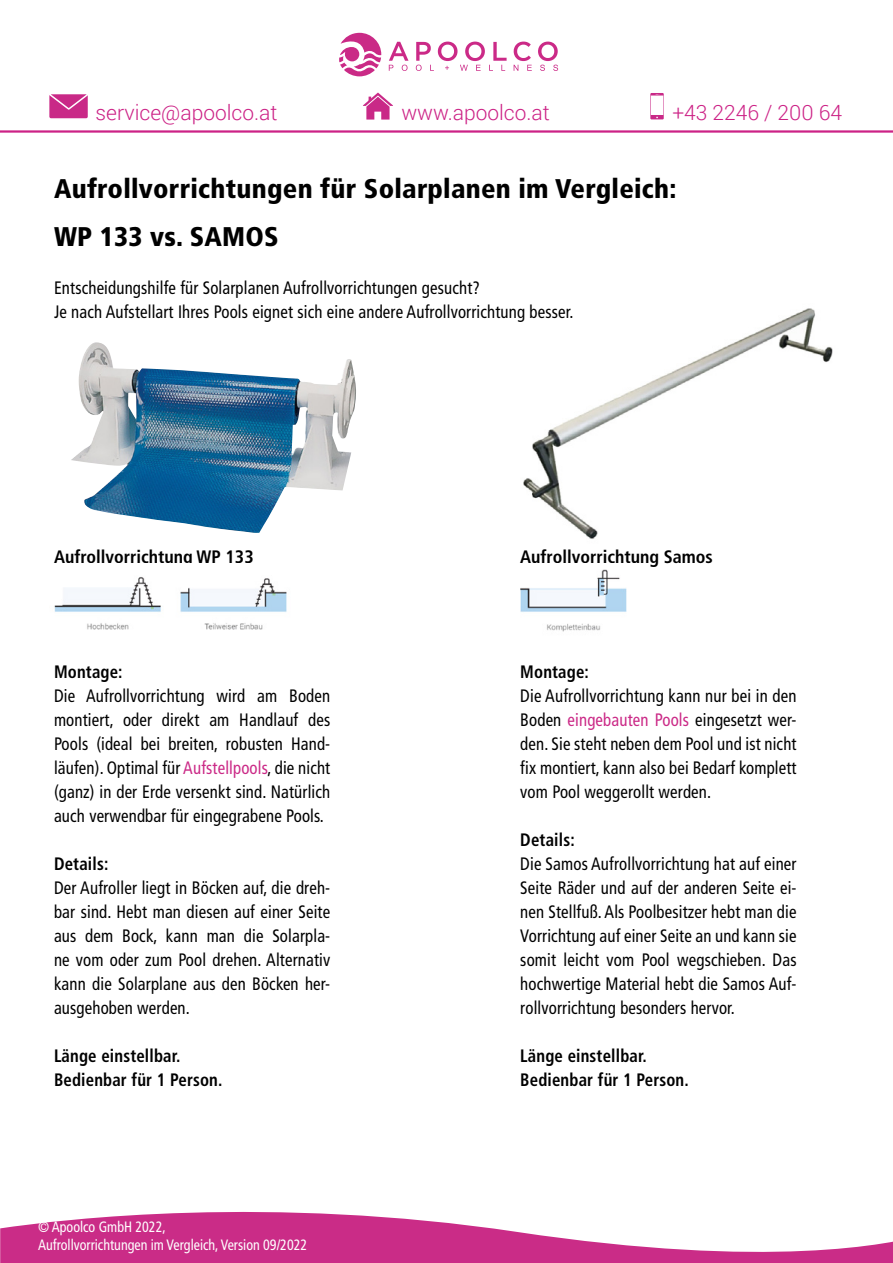
<style>
.page{position:relative;width:893px;height:1263px;background:#fff}
.page>*{position:absolute;margin:0;border:0;box-sizing:border-box;transform-origin:0 0}
.t1{font:900 condensed 27px "Frutiger";letter-spacing:.01em;color:#000}
.t2{font:300 21px "Roboto";color:#cc2286}
.t3{font:condensed 18px/24px "Frutiger";letter-spacing:.01em;color:#000;text-align:justify;scale:.93 1}
._1_1_1_Inhaltsver__a{font:700 condensed 18px "Frutiger";letter-spacing:.01em;color:#000;scale:.93 1}
._1_1_1_Inhaltsver__a-2{font:700 condensed 18px "Frutiger";letter-spacing:.01em;color:#000}
.t4{font:condensed 15px "Frutiger";color:#fff;scale:.93 1}
.s1{color:#cb2a87}
</style>
<div class="page">
<svg style="left:0;top:1212px;width:893px;height:51px;fill:#ca2c87"></svg>
<svg style="left:389px;top:42px;width:169px;height:29px"></svg>
<svg style="left:339px;top:33px;width:42px;height:43px"></svg>
<hr style="left:0;top:130px;width:893px;height:3px;background:#cc2286">
<svg style="left:650px;top:93px;width:14px;height:26px"></svg>
<div style="left:49px;top:93px;width:40px;height:26px;background:#c92987;border-radius:2px"></div>
<div style="left:48px;top:93px;width:41px;height:27px;border:2px solid #fff;border-radius:2px"></div>
<svg style="left:48px;top:93px;width:41px;height:18px"></svg>
<svg style="left:363px;top:93px;width:30px;height:27px"></svg>
<div style="left:823px;top:1193px;width:57px;height:48px;background:#fff"></div>
<img style="left:71px;top:342px;width:285px;height:191px">
<img style="left:523px;top:308px;width:310px;height:231px">
<img style="left:54px;top:577px;width:233px;height:53px">
<img style="left:520px;top:569px;width:107px;height:63px">
<p class="t2" style="left:96px;top:98px;width:183px">service@apoolco.at</p>
<p class="t2" style="left:401px;top:98px;width:150px">www.apoolco.at</p>
<p class="t2" style="left:672px;top:98px;width:171px">+43 2246 / 200 64</p>
<p class="t1" style="left:54px;top:172px;width:624px">Aufrollvorrichtungen für Solarplanen im Vergleich:</p>
<p class="t1" style="left:54px;top:220px;width:226px">WP 133 vs. SAMOS</p>
<p class="t3" style="left:54px;top:276px;width:460px">Entscheidungshilfe für Solarplanen Aufrollvorrichtungen gesucht?</p>
<p class="t3" style="left:54px;top:300px;width:560px">Je nach Aufstellart Ihres Pools eignet sich eine andere Aufrollvorrichtung besser.</p>
<p class="_1_1_1_Inhaltsver__a-2" style="left:54px;top:546px;width:201px">Aufrollvorrichtung WP 133</p>
<p class="_1_1_1_Inhaltsver__a" style="left:54px;top:661px;width:75px">Montage:</p>
<p class="t3" style="left:54px;top:684px;width:299px">Die Aufrollvorrichtung wird am Boden montiert, oder direkt am Handlauf des Pools (ideal bei breiten, robusten Hand&shy;läufen). Optimal für <span class="s1">Aufstellpools</span>, die nicht (ganz) in der Erde versenkt sind. Natürlich auch verwendbar für eingegrabene Pools.</p>
<p class="_1_1_1_Inhaltsver__a" style="left:54px;top:853px;width:60px">Details:</p>
<p class="t3" style="left:54px;top:876px;width:299px">Der Aufroller liegt in Böcken auf, die dreh&shy;bar sind. Hebt man diesen auf einer Seite aus dem Bock, kann man die Solarpla&shy;ne vom oder zum Pool drehen. Alternativ kann die Solarplane aus den Böcken her&shy;ausgehoben werden.</p>
<p class="_1_1_1_Inhaltsver__a" style="left:54px;top:1045px;width:138px">Länge einstellbar.</p>
<p class="_1_1_1_Inhaltsver__a" style="left:54px;top:1069px;width:183px">Bedienbar für 1 Person.</p>
<p class="t4" style="left:38px;top:1218px;width:139px">© Apoolco GmbH 2022,</p>
<p class="t4" style="left:38px;top:1236px;width:291px">Aufrollvorrichtungen im Vergleich, Version 09/2022</p>
<p class="_1_1_1_Inhaltsver__a-2" style="left:520px;top:546px;width:194px">Aufrollvorrichtung Samos</p>
<p class="_1_1_1_Inhaltsver__a" style="left:520px;top:661px;width:75px">Montage:</p>
<p class="t3" style="left:520px;top:684px;width:299px">Die Aufrollvorrichtung kann nur bei in den Boden <span class="s1">eingebauten Pools</span> eingesetzt wer&shy;den. Sie steht neben dem Pool und ist nicht fix montiert, kann also bei Bedarf komplett vom Pool weggerollt werden.</p>
<p class="_1_1_1_Inhaltsver__a" style="left:520px;top:829px;width:60px">Details:</p>
<p class="t3" style="left:520px;top:852px;width:299px">Die Samos Aufrollvorrichtung hat auf einer Seite Räder und auf der anderen Seite ei&shy;nen Stellfuß. Als Poolbesitzer hebt man die Vorrichtung auf einer Seite an und kann sie somit leicht vom Pool wegschieben. Das hochwertige Material hebt die Samos Auf&shy;rollvorrichtung besonders hervor.</p>
<p class="_1_1_1_Inhaltsver__a" style="left:520px;top:1045px;width:138px">Länge einstellbar.</p>
<p class="_1_1_1_Inhaltsver__a" style="left:520px;top:1069px;width:183px">Bedienbar für 1 Person.</p>
</div>
